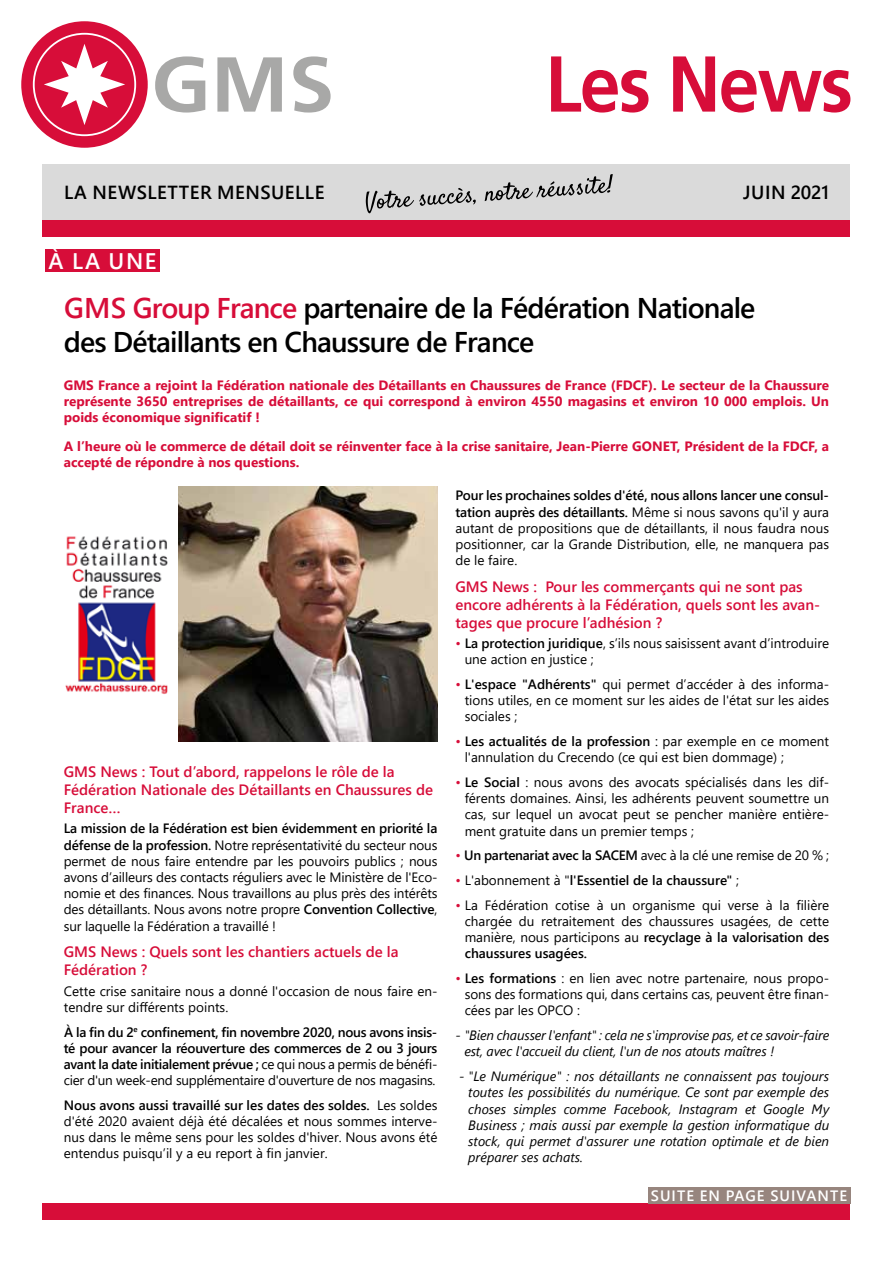
<style>
.page{position:relative;width:893px;height:1263px;background:#fff}
.page>*{position:absolute;margin:0;border:0;box-sizing:border-box;transform-origin:0 0}
.t1{font:600 28.5px/34.2px "Segoe UI";letter-spacing:-.03em;color:#000}
.t2{font:600 22.5px "Segoe UI";color:#fff}
.t3{font:600 18.9px "Segoe UI";letter-spacing:.025em;color:#000}
.t4{font:600 18.9px "Segoe UI";letter-spacing:.005em;color:#000}
.t5{font:600 15px/18px "Segoe UI";color:#d70d39}
.t6{font:600 15px "Segoe UI";letter-spacing:.07em;color:#fff}
.t7{font:13.5px/16.2px "Segoe UI";color:#000;text-align:justify}
.t8{font:italic 13.5px/16.2px "Segoe UI";letter-spacing:-.01em;color:#000}
.t9{font:700 13.5px/16.2px "Segoe UI";color:#d70d39;text-align:justify}
.t10{font:600 13.5px/16.2px "Segoe UI";letter-spacing:-.02em;color:#000;text-align:justify}
.t11{font:13.5px "Segoe UI";letter-spacing:-.02em;color:#000}
.t12{font:600 13.5px "Segoe UI";color:#000}
.s1{color:#d70d39}
.s2{font-weight:600}
.s3{font-weight:400}
.s4{font-weight:400;color:#d70d39}
</style>
<div class="page">
<div style="left:21px;top:21px;width:127px;height:127px;background:#d70d39;border-radius:50%"></div>
<svg style="left:33px;top:33px;width:103px;height:103px"></svg>
<svg style="left:155px;top:56px;width:50px;height:57px"></svg>
<svg style="left:217px;top:57px;width:65px;height:55px"></svg>
<svg style="left:293px;top:56px;width:38px;height:57px"></svg>
<svg style="left:551px;top:56px;width:97px;height:57px"></svg>
<svg style="left:673px;top:56px;width:42px;height:56px"></svg>
<svg style="left:721px;top:70px;width:129px;height:43px"></svg>
<div style="left:43px;top:164px;width:807px;height:56px;background:#dadada"></div>
<div style="left:43px;top:220px;width:807px;height:17px;background:#d70d39"></div>
<div style="left:43px;top:1204px;width:807px;height:16px;background:#d70d39"></div>
<div style="left:45px;top:249px;width:115px;height:23px;background:#d70d39"></div>
<svg style="left:366px;top:188px;width:110px;height:25px"></svg>
<svg style="left:485px;top:174px;width:128px;height:27px"></svg>
<img style="left:178px;top:487px;width:259px;height:255px">
<img style="left:65px;top:536px;width:103px;height:158px">
<div style="left:648px;top:1187px;width:202px;height:17px;background:#97857e"></div>
<h3 class="t3" style="left:64px;top:174px;width:262px">LA NEWSLETTER MENSUELLE</h3>
<h3 class="t4" style="left:743px;top:174px;width:87px">JUIN 2021</h3>
<h2 class="t2" style="left:49px;top:239px;width:109px">À LA UNE</h2>
<h1 class="t1" style="left:64px;top:288px;width:693px"><span class="s1">GMS Group France</span> partenaire de la Fédération Nationale des Détaillants en Chaussure de France</h1>
<p class="t9" style="left:64px;top:376px;width:767px">GMS France a rejoint la Fédération nationale des Détaillants en Chaussures de France (FDCF). Le secteur de la Chaussure représente 3650 entreprises de détaillants, ce qui correspond à environ 4550 magasins et environ 10 000 emplois. Un poids économique significatif !</p>
<p class="t9" style="left:64px;top:437px;width:767px">A l’heure où le commerce de détail doit se réinventer face à la crise sanitaire, Jean-Pierre GONET, Président de la FDCF, a accepté de répondre à nos questions.</p>
<p class="t5" style="left:64px;top:761px;width:371px">GMS News : Tout d’abord, rappelons le rôle de la<br>Fédération Nationale des Détaillants en Chaussures de<br>France…</p>
<p class="t7" style="left:64px;top:819px;width:375px"><span class="s2">La mission de la Fédération est bien évidemment en priorité la défense de la profession.</span> Notre représentativité du secteur nous permet de nous faire entendre par les pouvoirs publics ; nous avons d’ailleurs des contacts réguliers avec le Ministère de l'Eco&shy;nomie et des finances. Nous travaillons au plus près des intérêts des détaillants. Nous avons notre propre <span class="s2">Convention Collective</span>, sur laquelle la Fédération a travaillé !</p>
<p class="t5" style="left:64px;top:942px;width:336px">GMS News : Quels sont les chantiers actuels de la<br>Fédération ?</p>
<p class="t7" style="left:64px;top:981px;width:375px">Cette crise sanitaire nous a donné l'occasion de nous faire en&shy;tendre sur différents points.</p>
<p class="t10" style="left:64px;top:1022px;width:375px">À la fin du 2<sup>e</sup> confinement, fin novembre 2020, nous avons insis&shy;té pour avancer la réouverture des commerces de 2 ou 3 jours avant la date initialement prévue ; <span class="s3">ce qui nous a permis de bénéfi&shy;cier d'un week-end supplémentaire d'ouverture de nos magasins.</span></p>
<p class="t7" style="left:64px;top:1096px;width:375px"><span class="s2">Nous avons aussi travaillé sur les dates des soldes.</span> Les soldes d'été 2020 avaient déjà été décalées et nous sommes interve&shy;nus dans le même sens pour les soldes d'hiver. Nous avons été entendus puisqu’il y a eu report à fin janvier.</p>
<p class="t7" style="left:455px;top:486px;width:375px"><span class="s2">Pour les prochaines soldes d'été, nous allons lancer une consul&shy;tation auprès des détaillants.</span> Même si nous savons qu'il y aura autant de propositions que de détaillants, il nous faudra nous positionner, car la Grande Distribution, elle, ne manquera pas de le faire.</p>
<p class="t5" style="left:455px;top:576px;width:366px">GMS News : Pour les commerçants qui ne sont pas encore adhérents à la Fédération, quels sont les avan&shy;tages que procure l’adhésion ?</p>
<p class="t7" style="left:465px;top:634px;width:366px;text-indent:-9px"><span class="s1">•</span> <span class="s2">La protection juridique</span>, s’ils nous saisissent avant d’introduire une action en justice ;</p>
<p class="t7" style="left:465px;top:675px;width:366px;text-indent:-9px"><span class="s1">•</span> <span class="s2">L'espace "Adhérents"</span> qui permet d’accéder à des informa&shy;tions utiles, en ce moment sur les aides de l'état sur les aides sociales ;</p>
<p class="t7" style="left:465px;top:732px;width:366px;text-indent:-9px"><span class="s1">•</span> <span class="s2">Les actualités de la profession</span> : par exemple en ce moment l'annulation du Crecendo (ce qui est bien dommage) ;</p>
<p class="t7" style="left:465px;top:773px;width:366px;text-indent:-9px"><span class="s1">•</span> <span class="s2">Le Social</span> : nous avons des avocats spécialisés dans les dif&shy;férents domaines. Ainsi, les adhérents peuvent soumettre un cas, sur lequel un avocat peut se pencher manière entière&shy;ment gratuite dans un premier temps ;</p>
<p class="t11" style="left:455px;top:843px;width:375px"><span class="s1">•</span> <span class="s2">Un partenariat avec la SACEM</span> avec à la clé une remise de 20 % ;</p>
<p class="t12" style="left:455px;top:867px;width:285px"><span class="s4">•</span> <span class="s3">L'abonnement à "</span>l'Essentiel de la chaussure" <span class="s3">;</span></p>
<p class="t7" style="left:465px;top:896px;width:366px;text-indent:-9px"><span class="s1">•</span> La Fédération cotise à un organisme qui verse à la filière chargée du retraitement des chaussures usagées, de cette manière, nous participons au <span class="s2">recyclage à la valorisation des chaussures usagées.</span></p>
<p class="t7" style="left:465px;top:969px;width:366px;text-indent:-9px"><span class="s1">•</span> <span class="s2">Les formations</span> : en lien avec notre partenaire, nous propo&shy;sons des formations qui, dans certains cas, peuvent être finan&shy;cées par les OPCO :</p>
<p class="t8" style="left:464px;top:1025px;width:366px;text-indent:-9px">- "Bien chausser l'enfant" : cela ne s'improvise pas, et ce savoir-faire est, avec l'accueil du client, l'un de nos atouts maîtres !</p>
<p class="t8" style="left:468px;top:1066px;width:362px;text-align:justify;text-indent:-9px">- "Le Numérique" : nos détaillants ne connaissent pas toujours toutes les possibilités du numérique. Ce sont par exemple des choses simples comme Facebook, Instagram et Google My Business ; mais aussi par exemple la gestion informatique du stock, qui permet d'assurer une rotation optimale et de bien préparer ses achats.</p>
<p class="t6" style="left:651px;top:1181px;width:198px">SUITE EN PAGE SUIVANTE</p>
</div>
